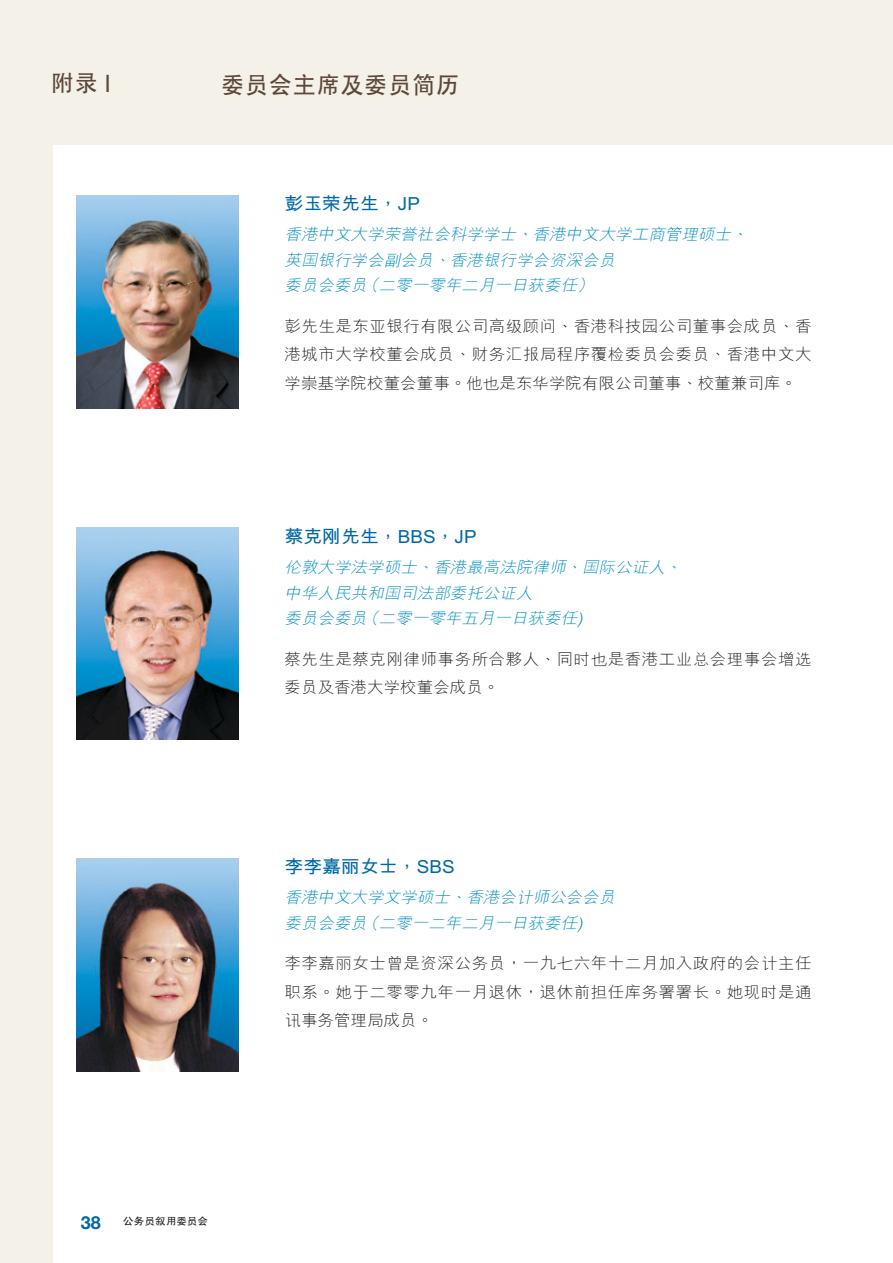
<style>
.page{position:relative;width:893px;height:1263px;background:#fff}
.page>*{position:absolute;margin:0;border:0;box-sizing:border-box;transform-origin:0 0}
.t1{font:700 24px "C Hei 2 HKS";letter-spacing:.025em;color:#5d4738}
.t2{font:700 18px "M Hei HKS";color:#0068a6;scale:1.05 1}
.t3{font:700 18px "Helvetica Neue";color:#0068a6}
.t4{font:300 15.75px/28.5px "M Hei HKS";letter-spacing:.03em;color:#231f20;text-align:justify;scale:1.05 1}
.t5{font:italic 300 15.75px/25.5px "M Hei HKS";color:#008fc3;scale:1.05 1}
.t6{font:700 10.2px "C Hei 2 HKS";letter-spacing:.01em;color:#231f20}
</style>
<div class="page">
<div style="left:0;top:0;width:53px;height:1263px;background:#f3f1e8"></div>
<div style="left:0;top:0;width:893px;height:145px;background:#f3f1e8"></div>
<img style="left:77px;top:196px;width:161px;height:212px">
<img style="left:77px;top:527px;width:161px;height:213px">
<img style="left:77px;top:858px;width:161px;height:213px">
<h1 class="t1" style="left:51px;top:65px;width:62px">附錄 I</h1>
<h1 class="t1" style="left:221px;top:67px;width:240px">委員會主席及委員簡歷</h1>
<p class="t2" style="left:284px;top:190px;width:131px">彭玉榮先生，JP</p>
<p class="t5" style="left:284px;top:221px;width:447px">香港中文大學榮譽社會科學學士、香港中文大學工商管理碩士、英國銀行學會副會員、香港銀行學會資深會員<br>委員會委員（二零一零年二月一日獲委任）</p>
<p class="t4" style="left:284px;top:311px;width:503px">彭先生是東亞銀行有限公司高級顧問、香港科技園公司董事會成員、香港城市大學校董會成員、財務匯報局程序覆檢委員會委員、香港中文大學崇基學院校董會董事。他也是東華學院有限公司董事、校董兼司庫。</p>
<p class="t2" style="left:284px;top:523px;width:185px">蔡克剛先生，BBS，JP</p>
<p class="t5" style="left:284px;top:554px;width:384px">倫敦大學法學碩士、香港最高法院律師、國際公證人、中華人民共和國司法部委託公證人<br>委員會委員（二零一零年五月一日獲委任)</p>
<p class="t4" style="left:284px;top:644px;width:503px">蔡先生是蔡克剛律師事務所合夥人、同時也是香港工業總會理事會增選委員及香港大學校董會成員。</p>
<p class="t3" style="left:81px;top:1211px;width:22px">38</p>
<p class="t6" style="left:123px;top:1214px;width:86px">公務員敍用委員會</p>
<p class="t2" style="left:284px;top:853px;width:164px">李李嘉麗女士，SBS</p>
<p class="t5" style="left:284px;top:884px;width:321px">香港中文大學文學碩士、香港會計師公會會員委員會委員（二零一二年二月一日獲委任)</p>
<p class="t4" style="left:284px;top:949px;width:503px">李李嘉麗女士曾是資深公務員，一九七六年十二月加入政府的會計主任職系。她於二零零九年一月退休，退休前擔任庫務署署長。她現時是通訊事務管理局成員。</p>
</div>
